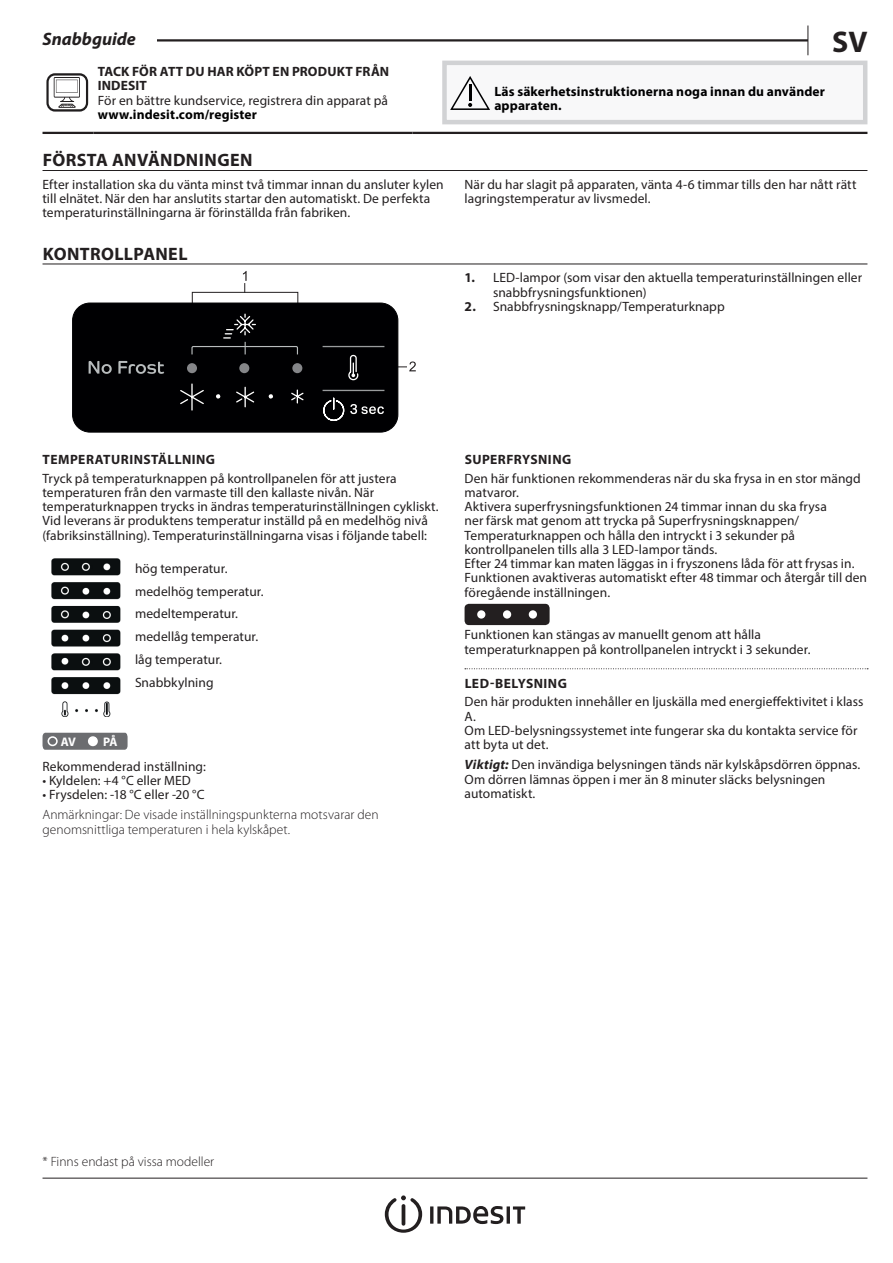
<style>
.page{position:relative;width:893px;height:1263px;background:#fff}
.page>*{position:absolute;margin:0;border:0;box-sizing:border-box;transform-origin:0 0}
.t1{font:700 30px "Myriad Pro";color:#231f20}
.t2{font:700 18px "Myriad Pro";letter-spacing:.02em;color:#231f20}
.t3{font:italic 700 18px "Myriad Pro";color:#231f20}
.t4{font:13.5px/14.2px "Myriad Pro";letter-spacing:.005em;color:#231f20}
.t5{font:300 13.5px/14.2px "Myriad Pro";color:#231f20}
.t6{font:700 13.5px/14.2px "Myriad Pro";letter-spacing:.025em;color:#231f20}
.t7{font:700 13.5px/14.2px "Myriad Pro";letter-spacing:.01em;color:#000001}
.t8{font:700 12.45px "Myriad Pro";color:#fff}
.s1{font-weight:700}
.s2{font-weight:700;font-style:italic}
</style>
<div class="page">
<hr style="left:43px;top:1178px;width:824px;height:1px;background:#231f20">
<svg style="left:807px;top:26px;width:1px;height:29px"></svg>
<hr style="left:43px;top:39px;width:765px;height:3px;background:#231f20">
<div style="left:43px;top:26px;width:114px;height:19px;background:#fff"></div>
<svg style="left:385px;top:1195px;width:37px;height:38px"></svg>
<hr style="left:430px;top:1206px;width:3px;height:18px;background:#231f20">
<svg style="left:437px;top:1206px;width:66px;height:18px"></svg>
<hr style="left:507px;top:1206px;width:3px;height:18px;background:#231f20">
<svg style="left:513px;top:1206px;width:12px;height:18px"></svg>
<hr style="left:43px;top:170px;width:824px;height:1px;background:#231f20">
<hr style="left:43px;top:132px;width:51px;height:2px;background:#231f20">
<hr style="left:94px;top:132px;width:318px;height:2px;background:#231f20">
<hr style="left:412px;top:132px;width:455px;height:2px;background:#231f20">
<svg style="left:46px;top:73px;width:42px;height:39px"></svg>
<div style="left:444px;top:63px;width:421px;height:59px;background:#f8f8f9"></div>
<div style="left:442px;top:61px;width:425px;height:63px;border:4px solid #d1d2d4"></div>
<svg style="left:450px;top:76px;width:40px;height:34px"></svg>
<hr style="left:43px;top:264px;width:824px;height:1px;background:#231f20">
<div style="left:192px;top:292px;width:106px;height:21px;border:1px solid #231f20"></div>
<svg style="left:243px;top:271px;width:4px;height:21px"></svg>
<svg style="left:72px;top:302px;width:344px;height:130px;background:#161718"></svg>
<svg style="left:43px;top:733px;width:85px;height:17px"></svg>
<div style="left:48px;top:736px;width:10px;height:10px;border:2px solid #fff;border-radius:50%"></div>
<div style="left:89px;top:737px;width:8px;height:8px;background:#fff;border-radius:50%"></div>
<div style="left:88px;top:736px;width:10px;height:10px;border:2px solid #fff;border-radius:50%"></div>
<img style="left:51px;top:558px;width:70px;height:159px">
<svg style="left:465px;top:668px;width:403px;height:1px"></svg>
<div style="left:465px;top:604px;width:85px;height:21px;background:#231f20;border-radius:4px"></div>
<div style="left:477px;top:610px;width:8px;height:9px;background:#fff;border-radius:50%"></div>
<div style="left:503px;top:610px;width:8px;height:9px;background:#fff;border-radius:50%"></div>
<div style="left:529px;top:610px;width:8px;height:9px;background:#fff;border-radius:50%"></div>
<h2 class="t3" style="left:43px;top:28px;width:95px">Snabbguide</h2>
<h1 class="t1" style="left:832px;top:22px;width:37px">SV</h1>
<p class="t6" style="left:98px;top:64px;width:293px">TACK FÖR ATT DU HAR KÖPT EN PRODUKT FRÅN<br>INDESIT</p>
<p class="t4" style="left:98px;top:93px;width:292px">För en bättre kundservice, registrera din apparat på</p>
<p class="t7" style="left:98px;top:107px;width:161px">www.indesit.com/register</p>
<p class="t7" style="left:494px;top:84px;width:332px">Läs säkerhetsinstruktionerna noga innan du använder apparaten.</p>
<h2 class="t2" style="left:43px;top:148px;width:212px">FÖRSTA ANVÄNDNINGEN</h2>
<p class="t4" style="left:43px;top:177px;width:403px">Efter installation ska du vänta minst två timmar innan du ansluter kylen till elnätet. När den har anslutits startar den automatiskt. De perfekta temperaturinställningarna är förinställda från fabriken.</p>
<p class="t4" style="left:465px;top:177px;width:393px">När du har slagit på apparaten, vänta 4-6 timmar tills den har nått rätt lagringstemperatur av livsmedel.</p>
<h2 class="t2" style="left:43px;top:242px;width:146px">KONTROLLPANEL</h2>
<p class="t4" style="left:493px;top:270px;width:371px;text-indent:-28px"><span class="s1">1.</span> LED-lampor (som visar den aktuella temperaturinställningen eller snabbfrysningsfunktionen)</p>
<p class="t4" style="left:465px;top:299px;width:262px"><span class="s1">2.</span> Snabbfrysningsknapp/Temperaturknapp</p>
<p class="t6" style="left:43px;top:452px;width:174px">TEMPERATURINSTÄLLNING</p>
<p class="t4" style="left:43px;top:471px;width:398px">Tryck på temperaturknappen på kontrollpanelen för att justera temperaturen från den varmaste till den kallaste nivån. När temperaturknappen trycks in ändras temperaturinställningen cykliskt.<br>Vid leverans är produktens temperatur inställd på en medelhög nivå (fabriksinställning). Temperaturinställningarna visas i följande tabell:</p>
<p class="t8" style="left:61px;top:733px;width:17px">AV</p>
<p class="t8" style="left:103px;top:733px;width:16px">PÅ</p>
<p class="t4" style="left:135px;top:557px;width:130px;line-height:22.8px">hög temperatur. medelhög temperatur. medeltemperatur. medellåg temperatur. låg temperatur.<br>Snabbkylning</p>
<p class="t4" style="left:43px;top:759px;width:165px">Rekommenderad inställning:</p>
<p class="t4" style="left:43px;top:773px;width:150px">• Kyldelen: +4 °C eller MED</p>
<p class="t4" style="left:43px;top:787px;width:163px">• Frysdelen: -18 °C eller -20 °C</p>
<p class="t5" style="left:43px;top:808px;width:338px">Anmärkningar: De visade inställningspunkterna motsvarar den genomsnittliga temperaturen i hela kylskåpet.</p>
<p class="t6" style="left:465px;top:452px;width:108px">SUPERFRYSNING</p>
<p class="t4" style="left:465px;top:471px;width:404px">Den här funktionen rekommenderas när du ska frysa in en stor mängd matvaror.<br>Aktivera superfrysningsfunktionen 24 timmar innan du ska frysa<br>ner färsk mat genom att trycka på Superfrysningsknappen/ Temperaturknappen och hålla den intryckt i 3 sekunder på kontrollpanelen tills alla 3 LED-lampor tänds.<br>Efter 24 timmar kan maten läggas in i fryszonens låda för att frysas in.<br>Funktionen avaktiveras automatiskt efter 48 timmar och återgår till den föregående inställningen.</p>
<p class="t4" style="left:465px;top:627px;width:347px">Funktionen kan stängas av manuellt genom att hålla temperaturknappen på kontrollpanelen intryckt i 3 sekunder.</p>
<p class="t6" style="left:465px;top:676px;width:104px">LED-BELYSNING</p>
<p class="t4" style="left:465px;top:694px;width:400px">Den här produkten innehåller en ljuskälla med energieffektivitet i klass A.<br>Om LED-belysningssystemet inte fungerar ska du kontakta service för att byta ut det.</p>
<p class="t4" style="left:465px;top:757px;width:397px"><span class="s2">Viktigt:</span> Den invändiga belysningen tänds när kylskåpsdörren öppnas.<br>Om dörren lämnas öppen i mer än 8 minuter släcks belysningen automatiskt.</p>
<p class="t5" style="left:43px;top:1154px;width:173px">* Finns endast på vissa modeller</p>
</div>
